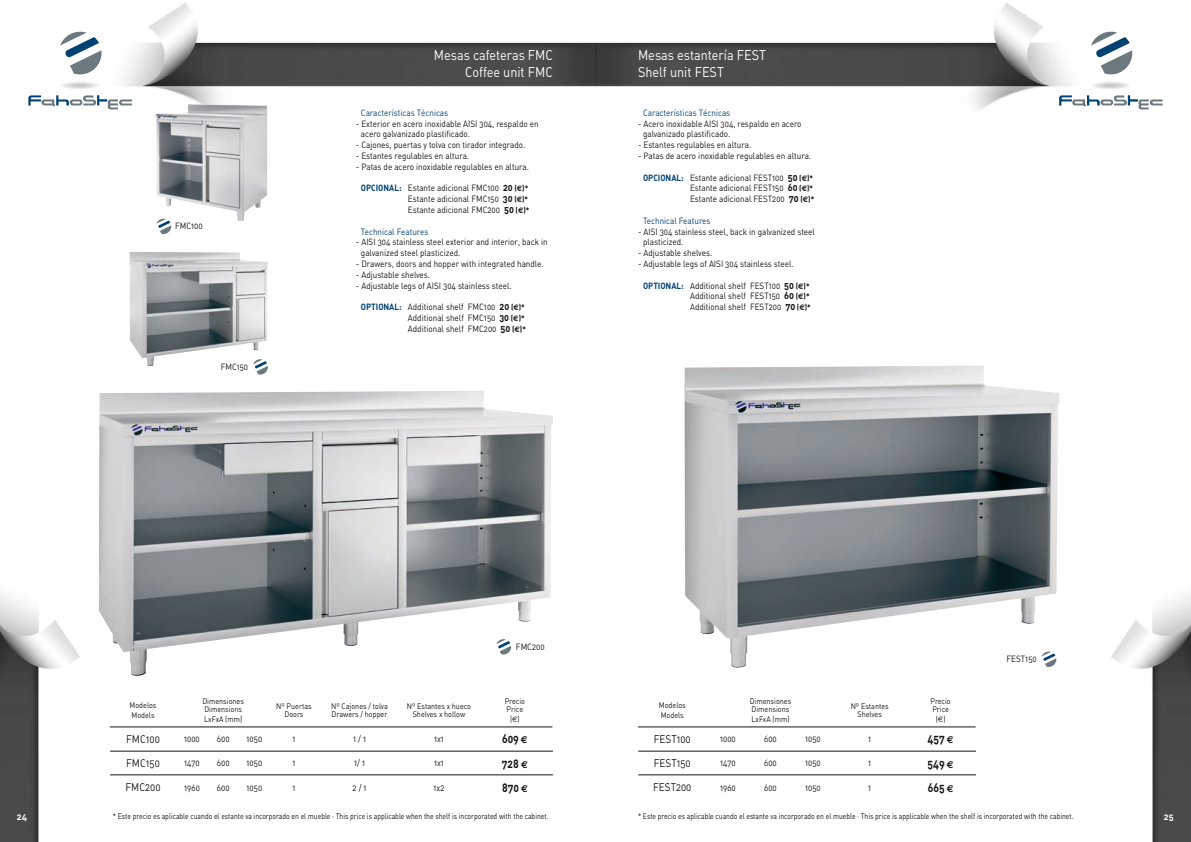
<style>
.page{position:relative;width:1191px;height:842px;background:#fff}
.page>*{position:absolute;margin:0;border:0;box-sizing:border-box;transform-origin:0 0}
.t1{font:14px/16.8px "DIN Regular Alternate";color:#fff;text-align:right;scale:.9 1}
.t2{font:12px "DIN Bold Alternate";color:#151616;scale:.85 1}
.t3{font:11px "DIN Regular Alternate";color:#151616;scale:.9 1}
.t4{font:9px/10.8px "DIN Regular Alternate";color:#151616;scale:.9 1}
.t5{font:9px "DIN Regular Alternate";color:#004274;scale:.9 1}
.t6{font:9px "DIN Bold Alternate";color:#fff}
.t7{font:8px "DIN Regular Alternate";color:#151616;scale:.85 1}
.t8{font:8px/8px "DIN Regular Alternate";color:#151616;scale:.9 1}
.s1{font-family:"DIN Bold Alternate";color:#004274}
.s2{font-family:"DIN Bold Alternate";font-size:10px}
.s3{font-family:"DIN Bold Alternate";font-size:8px}
.s4{font-family:"Euro Sans";font-weight:700;font-size:8px}
.s5{font-family:"Euro Sans"}
.s6{font-family:"Euro Sans";font-weight:700;font-size:10px}
</style>
<div class="page">
<img style="left:0;top:3px;width:1191px;height:839px">
<svg style="left:60px;top:32px;width:41px;height:42px"></svg>
<svg style="left:28px;top:81px;width:104px;height:28px"></svg>
<svg style="left:1090px;top:32px;width:42px;height:42px"></svg>
<svg style="left:1059px;top:81px;width:103px;height:28px"></svg>
<hr style="left:110px;top:727px;width:442px;height:1px;background:#151616">
<hr style="left:110px;top:751px;width:443px;height:1px;background:#151616">
<hr style="left:110px;top:775px;width:443px;height:1px;background:#151616">
<img style="left:99px;top:391px;width:454px;height:285px">
<hr style="left:638px;top:727px;width:337px;height:1px;background:#151616">
<hr style="left:638px;top:751px;width:338px;height:1px;background:#151616">
<hr style="left:638px;top:775px;width:338px;height:1px;background:#151616">
<img style="left:684px;top:365px;width:375px;height:303px">
<svg style="left:496px;top:639px;width:15px;height:15px"></svg>
<svg style="left:1041px;top:652px;width:15px;height:15px"></svg>
<img style="left:155px;top:104px;width:112px;height:117px">
<img style="left:129px;top:252px;width:139px;height:114px">
<svg style="left:156px;top:219px;width:15px;height:15px"></svg>
<svg style="left:253px;top:359px;width:15px;height:16px"></svg>
<p class="t4" style="left:175px;top:220px;width:32px">FMC100</p>
<p class="t4" style="left:221px;top:361px;width:32px">FMC150</p>
<h1 class="t1" style="left:434px;top:47px;width:134px">Mesas cafeteras FMC<br>Coffee unit FMC</h1>
<p class="t5" style="left:361px;top:107px;width:98px">Características Técnicas</p>
<p class="t4" style="left:361px;top:118px;width:199px;text-indent:-5px">- Exterior en acero inoxidable AISI 304, respaldo en acero galvanizado plastificado.</p>
<p class="t4" style="left:356px;top:139px;width:190px">- Cajones, puertas y tolva con tirador integrado.</p>
<p class="t4" style="left:356px;top:150px;width:127px">- Estantes regulables en altura.</p>
<p class="t4" style="left:356px;top:161px;width:194px">- Patas de acero inoxidable regulables en altura.</p>
<p class="t4" style="left:408px;top:183px;width:136px;text-indent:-47px"><span class="s1">OPCIONAL:</span> Estante adicional FMC100 <span class="s2">20</span> <span class="s3">(</span><span class="s4">€</span><span class="s3">)*<br></span>Estante adicional FMC150 <span class="s2">30</span> <span class="s3">(</span><span class="s4">€</span><span class="s3">)*<br></span>Estante adicional FMC200 <span class="s2">50</span> <span class="s3">(</span><span class="s4">€</span><span class="s3">)*</span></p>
<p class="t5" style="left:361px;top:226px;width:76px">Technical Features</p>
<p class="t4" style="left:361px;top:237px;width:209px;text-indent:-5px">- AISI 304 stainless steel exterior and interior, back in galvanized steel plasticized.</p>
<p class="t4" style="left:356px;top:258px;width:210px">- Drawers, doors and hopper with integrated handle.</p>
<p class="t4" style="left:356px;top:269px;width:84px">- Adjustable shelves.</p>
<p class="t4" style="left:356px;top:280px;width:174px">- Adjustable legs of AISI 304 stainless steel.</p>
<p class="t4" style="left:408px;top:301px;width:133px;text-indent:-47px"><span class="s1">OPTIONAL:</span> Additional shelf FMC100 <span class="s2">20</span> <span class="s3">(</span><span class="s4">€</span><span class="s3">)*<br></span>Additional shelf FMC150 <span class="s2">30</span> <span class="s3">(</span><span class="s4">€</span><span class="s3">)*<br></span>Additional shelf FMC200 <span class="s2">50</span> <span class="s3">(</span><span class="s4">€</span><span class="s3">)*</span></p>
<h1 class="t1" style="left:638px;top:47px;width:144px;text-align:left">Mesas estantería FEST<br>Shelf unit FEST</h1>
<p class="t5" style="left:643px;top:107px;width:98px">Características Técnicas</p>
<p class="t4" style="left:643px;top:118px;width:178px;text-indent:-5px">- Acero inoxidable AISI 304, respaldo en acero galvanizado plastificado.</p>
<p class="t4" style="left:638px;top:139px;width:127px">- Estantes regulables en altura.</p>
<p class="t4" style="left:638px;top:150px;width:194px">- Patas de acero inoxidable regulables en altura.</p>
<p class="t4" style="left:690px;top:172px;width:139px;text-indent:-47px"><span class="s1">OPCIONAL:</span> Estante adicional FEST100 <span class="s2">50</span> <span class="s3">(</span><span class="s4">€</span><span class="s3">)*<br></span>Estante adicional FEST150 <span class="s2">60</span> <span class="s3">(</span><span class="s4">€</span><span class="s3">)*<br></span>Estante adicional FEST200 <span class="s2">70</span> <span class="s3">(</span><span class="s4">€</span><span class="s3">)*</span></p>
<p class="t5" style="left:643px;top:215px;width:76px">Technical Features</p>
<p class="t4" style="left:643px;top:226px;width:192px;text-indent:-5px">- AISI 304 stainless steel, back in galvanized steel plasticized.</p>
<p class="t4" style="left:638px;top:247px;width:84px">- Adjustable shelves.</p>
<p class="t4" style="left:638px;top:258px;width:174px">- Adjustable legs of AISI 304 stainless steel.</p>
<p class="t4" style="left:690px;top:280px;width:136px;text-indent:-47px"><span class="s1">OPTIONAL:</span> Additional shelf FEST100 <span class="s2">50</span> <span class="s3">(</span><span class="s4">€</span><span class="s3">)*<br></span>Additional shelf FEST150 <span class="s2">60</span> <span class="s3">(</span><span class="s4">€</span><span class="s3">)*<br></span>Additional shelf FEST200 <span class="s2">70</span> <span class="s3">(</span><span class="s4">€</span><span class="s3">)*</span></p>
<p class="t4" style="left:516px;top:641px;width:33px">FMC200</p>
<p class="t4" style="left:1006px;top:653px;width:35px">FEST150</p>
<p class="t8" style="left:130px;top:700px;width:31px;line-height:9.6px">Modelos<br>Models</p>
<p class="t8" style="left:202px;top:697px;width:48px">Dimensiones<br>Dimensions</p>
<p class="t8" style="left:204px;top:715px;width:44px">LxFxA (mm)</p>
<p class="t8" style="left:276px;top:702px;width:41px;text-align:center">Nº Puertas<br>Doors</p>
<p class="t8" style="left:331px;top:702px;width:64px">Nº Cajones / tolva<br>Drawers / hopper</p>
<p class="t8" style="left:407px;top:702px;width:73px;text-align:center">Nº Estantes x hueco<br>Shelves x hollow</p>
<p class="t8" style="left:505px;top:697px;width:24px">Precio<br>Price</p>
<p class="t8" style="left:510px;top:715px;width:12px">(<span class="s5">€</span>)</p>
<p class="t8" style="left:659px;top:700px;width:31px;line-height:9.6px">Modelos<br>Models</p>
<p class="t8" style="left:749px;top:697px;width:48px">Dimensiones<br>Dimensions</p>
<p class="t8" style="left:751px;top:715px;width:44px">LxFxA (mm)</p>
<p class="t8" style="left:850px;top:702px;width:44px;text-align:center">Nº Estantes<br>Shelves</p>
<p class="t8" style="left:930px;top:697px;width:24px">Precio<br>Price</p>
<p class="t8" style="left:935px;top:715px;width:12px">(<span class="s5">€</span>)</p>
<p class="t3" style="left:126px;top:732px;width:39px">FMC100</p>
<p class="t4" style="left:184px;top:733px;width:19px">1000</p>
<p class="t4" style="left:217px;top:733px;width:16px">600</p>
<p class="t4" style="left:246px;top:733px;width:19px">1050</p>
<p class="t4" style="left:292px;top:733px;width:5px">1</p>
<p class="t4" style="left:353px;top:733px;width:16px">1 / 1</p>
<p class="t4" style="left:434px;top:733px;width:13px">1x1</p>
<h2 class="t2" style="left:502px;top:731px;width:32px">609 <span class="s6">€</span></h2>
<p class="t3" style="left:126px;top:756px;width:39px">FMC150</p>
<p class="t4" style="left:184px;top:758px;width:19px">1470</p>
<p class="t4" style="left:217px;top:758px;width:16px">600</p>
<p class="t4" style="left:246px;top:758px;width:19px">1050</p>
<p class="t4" style="left:292px;top:758px;width:5px">1</p>
<p class="t4" style="left:354px;top:758px;width:14px">1/ 1</p>
<p class="t4" style="left:434px;top:758px;width:13px">1x1</p>
<h2 class="t2" style="left:502px;top:755px;width:32px">728 <span class="s6">€</span></h2>
<p class="t3" style="left:126px;top:780px;width:40px">FMC200</p>
<p class="t4" style="left:184px;top:782px;width:19px">1960</p>
<p class="t4" style="left:217px;top:782px;width:16px">600</p>
<p class="t4" style="left:246px;top:782px;width:19px">1050</p>
<p class="t4" style="left:292px;top:782px;width:5px">1</p>
<p class="t4" style="left:352px;top:782px;width:17px">2 / 1</p>
<p class="t4" style="left:433px;top:782px;width:14px">1x2</p>
<h2 class="t2" style="left:502px;top:779px;width:32px">870 <span class="s6">€</span></h2>
<p class="t3" style="left:654px;top:732px;width:43px">FEST100</p>
<p class="t4" style="left:720px;top:733px;width:19px">1000</p>
<p class="t4" style="left:764px;top:733px;width:16px">600</p>
<p class="t4" style="left:805px;top:733px;width:19px">1050</p>
<p class="t4" style="left:868px;top:733px;width:5px">1</p>
<h2 class="t2" style="left:927px;top:731px;width:32px">457 <span class="s6">€</span></h2>
<p class="t3" style="left:654px;top:756px;width:43px">FEST150</p>
<p class="t4" style="left:720px;top:758px;width:19px">1470</p>
<p class="t4" style="left:764px;top:758px;width:16px">600</p>
<p class="t4" style="left:805px;top:758px;width:19px">1050</p>
<p class="t4" style="left:868px;top:758px;width:5px">1</p>
<h2 class="t2" style="left:927px;top:755px;width:32px">549 <span class="s6">€</span></h2>
<p class="t3" style="left:653px;top:780px;width:44px">FEST200</p>
<p class="t4" style="left:720px;top:782px;width:19px">1960</p>
<p class="t4" style="left:764px;top:782px;width:16px">600</p>
<p class="t4" style="left:805px;top:782px;width:19px">1050</p>
<p class="t4" style="left:868px;top:782px;width:5px">1</p>
<h2 class="t2" style="left:927px;top:779px;width:32px">665 <span class="s6">€</span></h2>
<p class="t7" style="left:113px;top:811px;width:514px">* Este precio es aplicable cuando el estante va incorporado en el mueble · This price is applicable when the shelf is incorporated with the cabinet.</p>
<p class="t7" style="left:638px;top:811px;width:514px">* Este precio es aplicable cuando el estante va incorporado en el mueble · This price is applicable when the shelf is incorporated with the cabinet.</p>
<p class="t6" style="left:17px;top:810px;width:12px">24</p>
<p class="t6" style="left:1163px;top:810px;width:11px">25</p>
</div>
